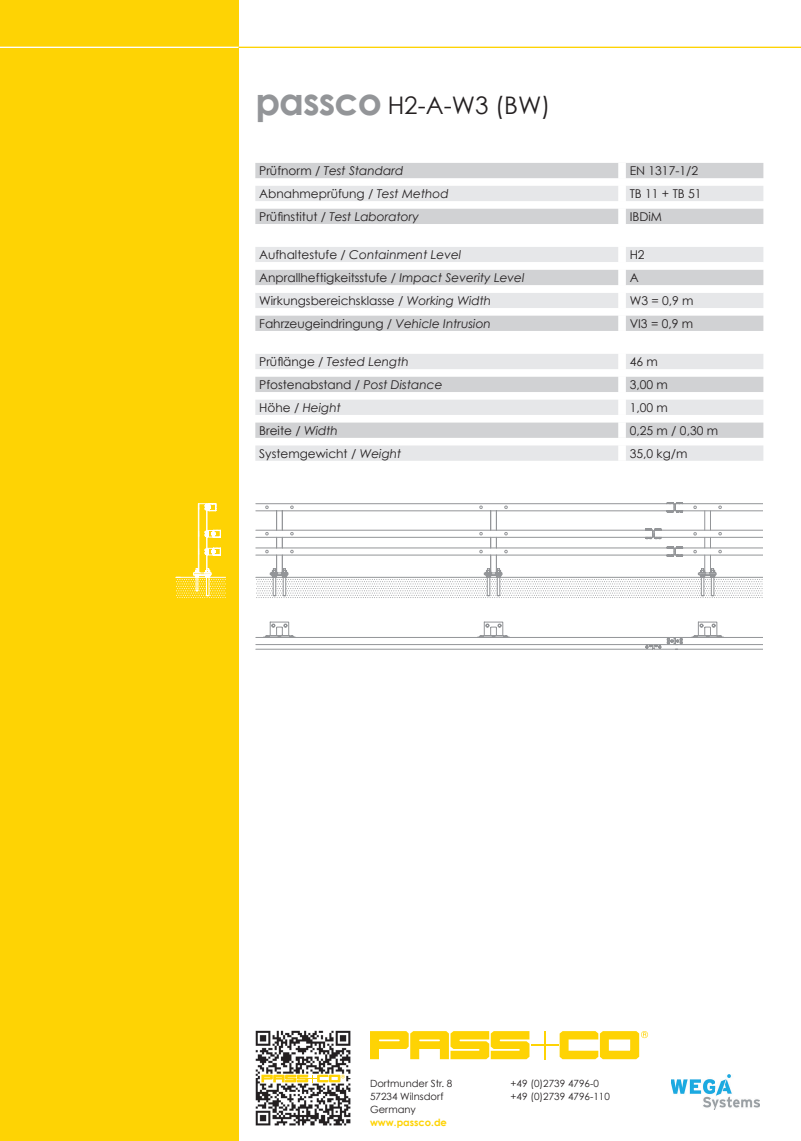
<style>
.page{position:relative;width:801px;height:1141px;background:#fff}
.page>*{position:absolute;margin:0;border:0;box-sizing:border-box;transform-origin:0 0}
.t1{font:24.24px "Century Gothic";color:#231f20}
.t2{font:12.12px "Century Gothic";color:#231f20}
.t3{font:italic 12.12px "Century Gothic";color:#231f20}
.t4{font:9.96px/13px "Century Gothic";color:#231f20}
.t5{font:700 9.96px "Century Gothic";color:#fed304}
.s1{font-weight:700;font-size:37.72px;color:#939598}
.s2{font-style:normal}
.s3{font-style:italic}
</style>
<div class="page">
<div style="left:0;top:0;width:238px;height:1141px;background:#fed304"></div>
<hr style="left:0;top:47px;width:801px;height:1px;background:#fff">
<hr style="left:238px;top:47px;width:563px;height:1px;background:#fed304">
<div style="left:255px;top:163px;width:508px;height:15px;background:#d1d2d4"></div>
<svg style="left:255px;top:186px;width:508px;height:275px;fill:#e6e7e9"></svg>
<svg style="left:255px;top:262px;width:508px;height:8px"></svg>
<svg style="left:255px;top:270px;width:508px;height:168px"></svg>
<div style="left:618px;top:163px;width:7px;height:15px;background:#fff"></div>
<div style="left:618px;top:201px;width:7px;height:8px;background:#fff"></div>
<div style="left:618px;top:186px;width:7px;height:15px;background:#fff"></div>
<div style="left:618px;top:209px;width:7px;height:15px;background:#fff"></div>
<div style="left:618px;top:224px;width:7px;height:23px;background:#fff"></div>
<div style="left:618px;top:247px;width:7px;height:15px;background:#fff"></div>
<div style="left:618px;top:262px;width:7px;height:8px;background:#fff"></div>
<div style="left:618px;top:270px;width:7px;height:15px;background:#fff"></div>
<div style="left:618px;top:285px;width:7px;height:8px;background:#fff"></div>
<div style="left:618px;top:293px;width:7px;height:15px;background:#fff"></div>
<div style="left:618px;top:308px;width:7px;height:8px;background:#fff"></div>
<div style="left:618px;top:316px;width:7px;height:15px;background:#fff"></div>
<div style="left:618px;top:331px;width:7px;height:23px;background:#fff"></div>
<div style="left:618px;top:354px;width:7px;height:15px;background:#fff"></div>
<div style="left:618px;top:369px;width:7px;height:8px;background:#fff"></div>
<div style="left:618px;top:377px;width:7px;height:15px;background:#fff"></div>
<div style="left:618px;top:392px;width:7px;height:8px;background:#fff"></div>
<div style="left:618px;top:400px;width:7px;height:15px;background:#fff"></div>
<div style="left:618px;top:415px;width:7px;height:7px;background:#fff"></div>
<div style="left:618px;top:422px;width:7px;height:16px;background:#fff"></div>
<div style="left:618px;top:438px;width:7px;height:7px;background:#fff"></div>
<div style="left:618px;top:445px;width:7px;height:16px;background:#fff"></div>
<svg style="left:370px;top:1031px;width:159px;height:28px"></svg>
<hr style="left:543px;top:1031px;width:2px;height:28px;background:#fed304">
<hr style="left:530px;top:1044px;width:28px;height:2px;background:#fed304">
<svg style="left:559px;top:1031px;width:89px;height:28px"></svg>
<img style="left:255px;top:1030px;width:95px;height:95px">
<svg style="left:261px;top:1074px;width:84px;height:8px"></svg>
<img style="left:671px;top:1074px;width:88px;height:35px">
<svg style="left:255px;top:502px;width:507px;height:147px"></svg>
<svg style="left:175px;top:503px;width:51px;height:95px"></svg>
<h1 class="t1" style="left:255px;top:91px;width:296px"><span class="s1">passco</span> H2-A-W3 (BW)</h1>
<p class="t3" style="left:259px;top:163px;width:146px"><span class="s2">Prüfnorm</span> / Test Standard</p>
<p class="t2" style="left:629px;top:163px;width:70px">EN 1317-1/2</p>
<p class="t2" style="left:259px;top:186px;width:191px">Abnahmeprüfung <span class="s3">/ Test Method</span></p>
<p class="t2" style="left:629px;top:186px;width:73px">TB 11 + TB 51</p>
<p class="t3" style="left:259px;top:209px;width:161px"><span class="s2">Prüfinstitut</span> / Test Laboratory</p>
<p class="t2" style="left:629px;top:209px;width:34px">IBDiM</p>
<p class="t3" style="left:259px;top:247px;width:204px"><span class="s2">Aufhaltestufe</span> / Containment Level</p>
<p class="t2" style="left:629px;top:247px;width:16px">H2</p>
<p class="t2" style="left:259px;top:270px;width:267px">Anprallheftigkeitsstufe <span class="s3">/ Impact Severity Level</span></p>
<p class="t2" style="left:629px;top:270px;width:10px">A</p>
<p class="t2" style="left:259px;top:293px;width:234px">Wirkungsbereichsklasse <span class="s3">/ Working Width</span></p>
<p class="t2" style="left:629px;top:293px;width:65px">W3 = 0,9 m</p>
<p class="t2" style="left:259px;top:316px;width:233px">Fahrzeugeindringung <span class="s3">/ Vehicle Intrusion</span></p>
<p class="t2" style="left:629px;top:316px;width:65px">VI3 = 0,9 m</p>
<p class="t3" style="left:259px;top:354px;width:151px"><span class="s2">Prüflänge</span> / Tested Length</p>
<p class="t2" style="left:629px;top:354px;width:30px">46 m</p>
<p class="t2" style="left:259px;top:377px;width:185px">Pfostenabstand <span class="s3">/ Post Distance</span></p>
<p class="t2" style="left:629px;top:377px;width:40px">3,00 m</p>
<p class="t3" style="left:259px;top:400px;width:83px"><span class="s2">Höhe</span> / Height</p>
<p class="t2" style="left:629px;top:400px;width:40px">1,00 m</p>
<p class="t2" style="left:259px;top:423px;width:80px">Breite <span class="s3">/ Width</span></p>
<p class="t2" style="left:629px;top:423px;width:90px">0,25 m / 0,30 m</p>
<p class="t2" style="left:259px;top:446px;width:144px">Systemgewicht <span class="s3">/ Weight</span></p>
<p class="t2" style="left:629px;top:446px;width:59px">35,0 kg/m</p>
<p class="t4" style="left:370px;top:1076px;width:84px">Dortmunder Str. 8<br>57234 Wilnsdorf<br>Germany</p>
<p class="t5" style="left:370px;top:1115px;width:78px">www.passco.de</p>
<p class="t4" style="left:510px;top:1076px;width:101px">+49 (0)2739 4796-0 +49 (0)2739 4796-110</p>
</div>
